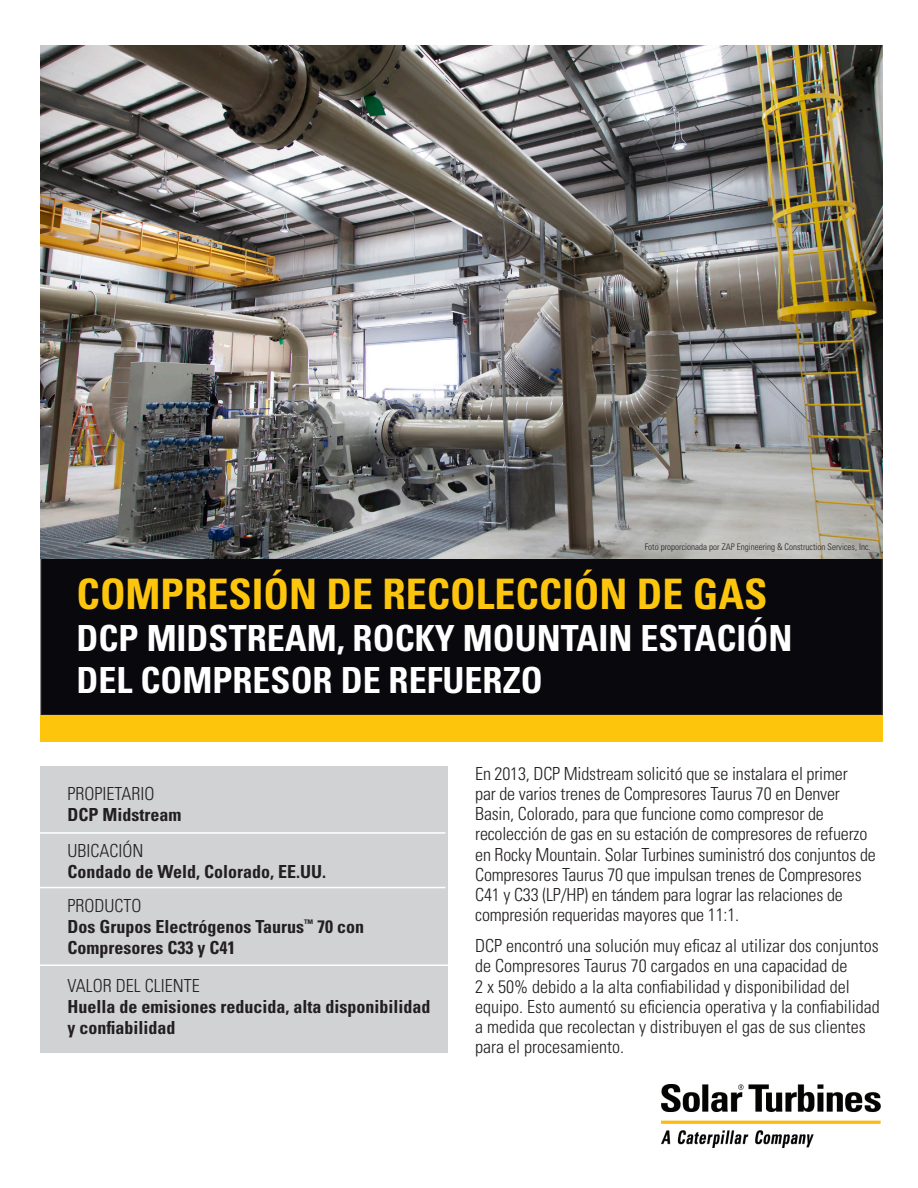
<style>
.page{position:relative;width:918px;height:1188px;background:#fff}
.page>*{position:absolute;margin:0;border:0;box-sizing:border-box;transform-origin:0 0}
.t1{font:700 condensed 42px "Univers LT Std";color:#fec50d}
.t2{font:700 condensed 36px/42px "Univers LT Std";color:#fff}
.t3{font:300 condensed 18px/20.2px "Univers LT Std";letter-spacing:-.01em;color:#231f20}
.t4{font:700 condensed 18px/21px "Univers LT Std";color:#231f20}
.t5{font:300 condensed 9px "Univers LT Std";color:#231f20}
.s1{font-weight:300}
</style>
<div class="page">
<div style="left:41px;top:554px;width:841px;height:161px;background:#08080d"></div>
<div style="left:40px;top:554px;width:843px;height:162px;border:2px solid #231f20"></div>
<div style="left:40px;top:716px;width:843px;height:26px;background:#fec50d"></div>
<div style="left:40px;top:766px;width:408px;height:287px;background:#d1d2d4"></div>
<hr style="left:35px;top:832px;width:411px;height:2px;background:#fff">
<hr style="left:35px;top:887px;width:411px;height:1px;background:#fff">
<hr style="left:38px;top:964px;width:411px;height:2px;background:#fff">
<img style="left:40px;top:45px;width:843px;height:514px">
<img style="left:661px;top:1085px;width:220px;height:62px">
<p class="t5" style="left:645px;top:542px;width:227px">Foto proporcionada por ZAP Engineering &amp; Construction Services, Inc.</p>
<h1 class="t1" style="left:77px;top:568px;width:692px">COMPRESIÓN DE RECOLECCIÓN DE GAS</h1>
<h2 class="t2" style="left:77px;top:617px;width:717px">DCP MIDSTREAM, ROCKY MOUNTAIN ESTACIÓN<br>DEL COMPRESOR DE REFUERZO</h2>
<p class="t3" style="left:68px;top:783px;width:89px">PROPIETARIO</p>
<p class="t4" style="left:68px;top:804px;width:115px">DCP Midstream</p>
<p class="t3" style="left:68px;top:840px;width:78px">UBICACIÓN</p>
<p class="t4" style="left:68px;top:861px;width:260px">Condado de Weld, Colorado, EE.UU.</p>
<p class="t4" style="left:68px;top:895px;width:298px"><span class="s1">PRODUCTO<br></span>Dos Grupos Electrógenos Taurus<sup>™</sup> 70 con<br>Compresores C33 y C41</p>
<p class="t3" style="left:68px;top:975px;width:134px">VALOR DEL CLIENTE</p>
<p class="t4" style="left:68px;top:996px;width:364px">Huella de emisiones reducida, alta disponibilidad y confiabilidad</p>
<p class="t3" style="left:475px;top:763px;width:402px">En 2013, DCP Midstream solicitó que se instalara el primer<br>par de varios trenes de Compresores Taurus 70 en Denver Basin, Colorado, para que funcione como compresor de recolección de gas en su estación de compresores de refuerzo en Rocky Mountain. Solar Turbines suministró dos conjuntos de Compresores Taurus 70 que impulsan trenes de Compresores C41 y C33 (LP/HP) en tándem para lograr las relaciones de compresión requeridas mayores que 11:1.</p>
<p class="t3" style="left:475px;top:936px;width:406px">DCP encontró una solución muy eficaz al utilizar dos conjuntos de Compresores Taurus 70 cargados en una capacidad de<br>2 x 50% debido a la alta confiabilidad y disponibilidad del equipo. Esto aumentó su eficiencia operativa y la confiabilidad a medida que recolectan y distribuyen el gas de sus clientes para el procesamiento.</p>
</div>
